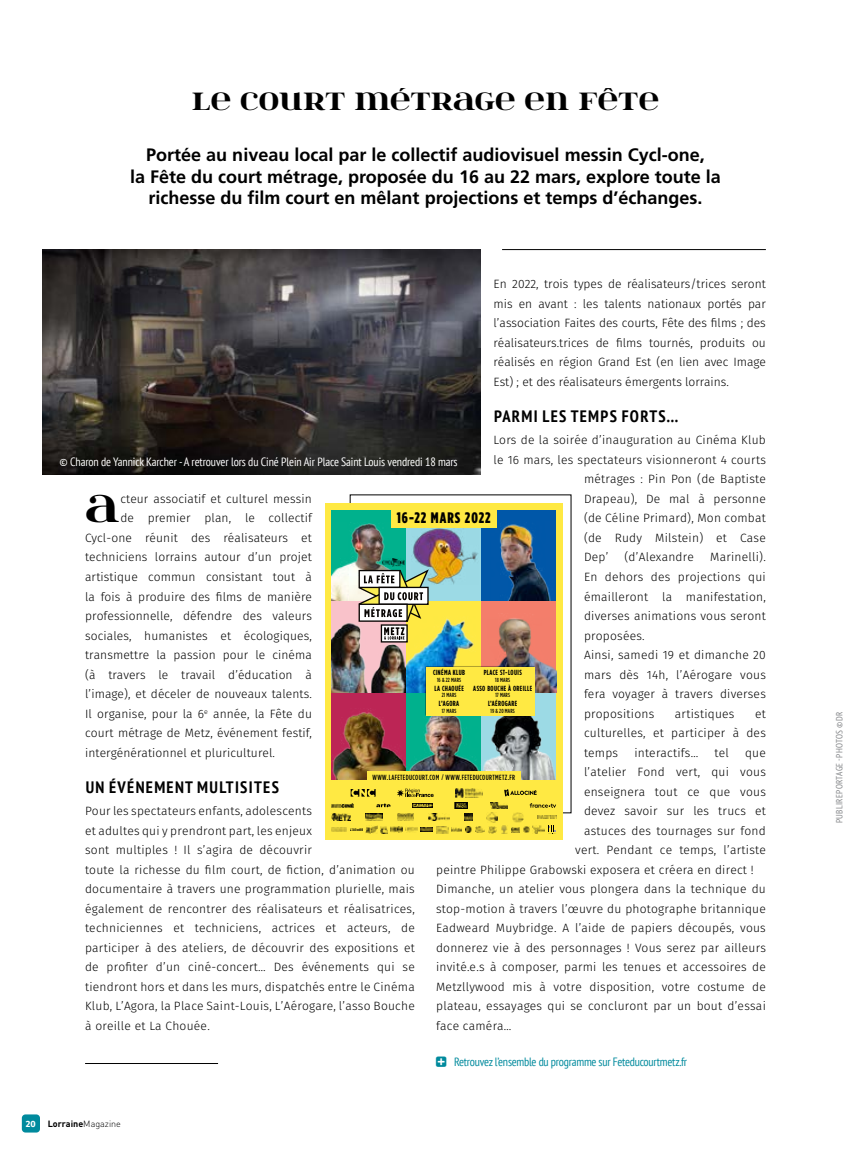
<style>
.page{position:relative;width:851px;height:1149px;background:#fff}
.page>*{position:absolute;margin:0;border:0;box-sizing:border-box;transform-origin:0 0}
.t1{font:43.95px "itsadzoke";color:#000}
.t2{font:28.5px "itsadzoke";color:#000}
.t3{font:700 18px/21.6px "Frutiger LT Std";color:#000;text-align:center}
.t4{font:700 condensed 16.5px "PT Sans";letter-spacing:.08em;color:#000}
.t5{font:900 15.15px "Gotham Condensed";letter-spacing:.065em;color:#000}
.t6{font:300 12px/19.5px "Fira Sans";letter-spacing:.02em;color:#000;text-align:justify}
.t7{font:condensed 12px "PT Sans";letter-spacing:-.01em;color:#fff}
.t8{font:condensed 12px "PT Sans";letter-spacing:-.02em;color:#008a9d}
.t9{font:condensed 9px "PT Sans";letter-spacing:.04em;color:#808285}
.t10{font:700 9px "DIN Pro";color:#000}
.t11{font:700 9px "Fira Sans";color:#fff}
.t12{font:700 7.5px "Gotham Condensed";letter-spacing:.05em;color:#000}
.t13{font:500 7.5px "Gotham Condensed";letter-spacing:.045em;color:#000}
.t14{font:500 6px "Gotham Condensed";letter-spacing:.025em;color:#000}
.s1{font-weight:300}
</style>
<div class="page">
<div style="left:22px;top:1114px;width:18px;height:18px;background:#008a9d;border-radius:4px"></div>
<img style="left:43px;top:249px;width:437px;height:225px">
<div style="left:325px;top:503px;width:237px;height:336px;background:#ffe943"></div>
<div style="left:331px;top:510px;width:75px;height:91px;background:#00b18d"></div>
<img style="left:331px;top:523px;width:75px;height:78px">
<div style="left:406px;top:510px;width:75px;height:91px;background:#9cdae5"></div>
<img style="left:412px;top:527px;width:66px;height:57px">
<div style="left:481px;top:510px;width:75px;height:91px;background:#0057a8"></div>
<img style="left:491px;top:522px;width:60px;height:79px">
<div style="left:331px;top:692px;width:75px;height:92px;background:#bc2555"></div>
<img style="left:332px;top:709px;width:74px;height:71px">
<div style="left:406px;top:692px;width:75px;height:92px;background:#00b18d"></div>
<img style="left:409px;top:715px;width:72px;height:55px">
<div style="left:481px;top:692px;width:75px;height:92px;background:#9cdae5"></div>
<img style="left:481px;top:715px;width:75px;height:65px">
<div style="left:331px;top:601px;width:75px;height:91px;background:#f9c2ca"></div>
<img style="left:331px;top:623px;width:75px;height:69px">
<img style="left:406px;top:618px;width:68px;height:74px">
<div style="left:481px;top:601px;width:75px;height:91px;background:#f47e6b"></div>
<img style="left:498px;top:618px;width:58px;height:74px">
<div style="left:391px;top:509px;width:105px;height:18px;background:#ffe943"></div>
<div style="left:367px;top:770px;width:153px;height:10px;background:#ffe943"></div>
<div style="left:325px;top:780px;width:237px;height:59px;background:#ffe943"></div>
<svg style="left:358px;top:558px;width:71px;height:84px"></svg>
<img style="left:331px;top:813px;width:19px;height:7px">
<img style="left:331px;top:827px;width:16px;height:4px">
<svg style="left:350px;top:788px;width:206px;height:45px"></svg>
<img style="left:490px;top:802px;width:17px;height:6px">
<img style="left:331px;top:802px;width:23px;height:5px">
<img style="left:413px;top:802px;width:19px;height:5px">
<div style="left:425px;top:665px;width:110px;height:50px;background:#000;opacity:.7"></div>
<div style="left:426px;top:666px;width:108px;height:49px;background:#ffe943"></div>
<hr style="left:85px;top:1062px;width:133px;height:1px;background:#000">
<hr style="left:502px;top:249px;width:263px;height:1px;background:#000">
<h2 class="t2" style="left:192px;top:81px;width:468px">LE COURT MÉTRAGE EN FÊTE</h2>
<h3 class="t3" style="left:130px;top:144px;width:592px">Portée au niveau local par le collectif audiovisuel messin Cycl-one,<br>la Fête du court métrage, proposée du 16 au 22 mars, explore toute la richesse du film court en mêlant projections et temps d’échanges.</h3>
<p class="t6" style="left:493px;top:275px;width:274px">En 2022, trois types de réalisateurs/trices seront mis en avant : les talents nationaux portés par l’association Faites des courts, Fête des films ; des réalisateurs.trices de films tournés, produits ou réalisés en région Grand Est (en lien avec Image Est) ; et des réalisateurs émergents lorrains.</p>
<h3 class="t4" style="left:494px;top:405px;width:186px">PARMI LES TEMPS FORTS…</h3>
<p class="t6" style="left:493px;top:431px;width:274px">Lors de la soirée d’inauguration au Cinéma Klub</p>
<p class="t6" style="left:493px;top:450px;width:274px">le 16 mars, les spectateurs visionneront 4 courts</p>
<p class="t6" style="left:584px;top:470px;width:183px">métrages : Pin Pon (de Baptiste</p>
<p class="t6" style="left:584px;top:489px;width:183px">Drapeau), De mal à personne</p>
<p class="t6" style="left:584px;top:509px;width:183px">(de Céline Primard), Mon combat</p>
<p class="t6" style="left:584px;top:528px;width:183px">(de Rudy Milstein) et Case</p>
<p class="t6" style="left:584px;top:548px;width:26px">Dep’</p>
<p class="t6" style="left:624px;top:548px;width:71px">(d’Alexandre</p>
<p class="t7" style="left:60px;top:453px;width:399px">© Charon de Yannick Karcher - A retrouver lors du Ciné Plein Air Place Saint Louis vendredi 18 mars</p>
<h1 class="t1" style="left:85px;top:479px;width:36px">A</h1>
<p class="t6" style="left:120px;top:489px;width:193px">cteur associatif et culturel messin</p>
<p class="t5" style="left:396px;top:509px;width:95px">16-22 MARS 2022</p>
<p class="t6" style="left:120px;top:509px;width:193px">de premier plan, le collectif</p>
<p class="t6" style="left:85px;top:528px;width:228px">Cycl-one réunit des réalisateurs et</p>
<p class="t6" style="left:85px;top:548px;width:228px">techniciens lorrains autour d’un projet</p>
<p class="t6" style="left:85px;top:567px;width:228px">artistique commun consistant tout à</p>
<p class="t6" style="left:85px;top:587px;width:228px">la fois à produire des films de manière</p>
<p class="t6" style="left:85px;top:606px;width:228px">professionnelle, défendre des valeurs</p>
<p class="t6" style="left:85px;top:626px;width:228px">sociales, humanistes et écologiques,</p>
<p class="t6" style="left:85px;top:645px;width:228px">transmettre la passion pour le cinéma</p>
<p class="t6" style="left:85px;top:665px;width:228px">(à travers le travail d’éducation à</p>
<p class="t6" style="left:85px;top:684px;width:228px">l’image), et déceler de nouveaux talents.</p>
<p class="t6" style="left:85px;top:704px;width:228px">Il organise, pour la 6<sup>e</sup> année, la Fête du</p>
<p class="t6" style="left:85px;top:723px;width:228px">court métrage de Metz, événement festif,</p>
<p class="t6" style="left:85px;top:743px;width:191px">intergénérationnel et pluriculturel.</p>
<h3 class="t4" style="left:86px;top:776px;width:195px">UN ÉVÉNEMENT MULTISITES</h3>
<p class="t6" style="left:85px;top:801px;width:331px;text-align:left">Pour les spectateurs enfants, adolescents<br>et adultes qui y prendront part, les enjeux<br>sont multiples ! Il s’agira de découvrir<br>toute la richesse du film court, de fiction, d’animation ou documentaire à travers une programmation plurielle, mais également de rencontrer des réalisateurs et réalisatrices, techniciennes et techniciens, actrices et acteurs, de participer à des ateliers, de découvrir des expositions et de profiter d’un ciné-concert… Des événements qui se tiendront hors et dans les murs, dispatchés entre le Cinéma Klub, L’Agora, la Place Saint-Louis, L’Aérogare, l’asso Bouche à oreille et La Chouée.</p>
<p class="t6" style="left:584px;top:548px;width:183px;text-align:left;text-indent:126px">Marinelli).<br>En dehors des projections qui émailleront la manifestation, diverses animations vous seront proposées.<br>Ainsi, samedi 19 et dimanche 20 mars dès 14h, l’Aérogare vous fera voyager à travers diverses propositions</p>
<p class="t12" style="left:433px;top:667px;width:34px">CINÉMA KLUB</p>
<p class="t14" style="left:437px;top:676px;width:26px">16 &amp; 22 MARS</p>
<p class="t12" style="left:434px;top:683px;width:31px">LA CHAOUÉE</p>
<p class="t14" style="left:441px;top:691px;width:16px">21 MARS</p>
<p class="t12" style="left:439px;top:699px;width:22px">L’AGORA</p>
<p class="t14" style="left:441px;top:707px;width:16px">17 MARS</p>
<p class="t12" style="left:483px;top:667px;width:40px">PLACE ST-LOUIS</p>
<p class="t14" style="left:495px;top:676px;width:16px">18 MARS</p>
<p class="t12" style="left:473px;top:683px;width:60px">ASSO BOUCHE À OREILLE</p>
<p class="t14" style="left:495px;top:691px;width:16px">17 MARS</p>
<p class="t12" style="left:488px;top:699px;width:31px">L’AÉROGARE</p>
<p class="t14" style="left:490px;top:707px;width:26px">19 &amp; 20 MARS</p>
<p class="t6" style="left:674px;top:704px;width:61px">artistiques</p>
<p class="t6" style="left:584px;top:704px;width:183px;text-indent:171px">et culturelles, et participer à des temps</p>
<p class="t6" style="left:634px;top:743px;width:65px">interactifs…</p>
<p class="t6" style="left:714px;top:743px;width:16px">tel</p>
<p class="t6" style="left:745px;top:743px;width:22px">que</p>
<p class="t6" style="left:584px;top:762px;width:183px">l’atelier Fond vert, qui vous</p>
<p class="t6" style="left:584px;top:782px;width:183px">enseignera tout ce que vous</p>
<p class="t6" style="left:584px;top:801px;width:183px">devez savoir sur les trucs et</p>
<p class="t6" style="left:584px;top:821px;width:183px">astuces des tournages sur fond</p>
<p class="t6" style="left:575px;top:840px;width:192px">vert. Pendant ce temps, l’artiste</p>
<p class="t6" style="left:436px;top:860px;width:319px">peintre Philippe Grabowski exposera et créera en direct !</p>
<p class="t6" style="left:436px;top:879px;width:331px">Dimanche, un atelier vous plongera dans la technique du</p>
<p class="t6" style="left:436px;top:899px;width:331px">stop-motion à travers l’œuvre du photographe britannique</p>
<p class="t6" style="left:436px;top:918px;width:331px">Eadweard Muybridge. A l’aide de papiers découpés, vous</p>
<p class="t6" style="left:436px;top:938px;width:331px">donnerez vie à des personnages ! Vous serez par ailleurs</p>
<p class="t6" style="left:436px;top:957px;width:331px">invité.e.s à composer, parmi les tenues et accessoires de</p>
<p class="t6" style="left:436px;top:977px;width:331px">Metzllywood mis à votre disposition, votre costume de</p>
<p class="t6" style="left:436px;top:996px;width:331px">plateau, essayages qui se concluront par un bout d’essai</p>
<p class="t6" style="left:436px;top:1016px;width:77px">face caméra…</p>
<p class="t8" style="left:436px;top:1053px;width:252px">☑ Retrouvez l’ensemble du programme sur Feteducourtmetz.fr</p>
<p class="t13" style="left:372px;top:772px;width:144px">WWW.LAFETEDUCOURT.COM / WWW.FETEDUCOURTMETZ.FR</p>
<p class="t11" style="left:26px;top:1117px;width:11px">20</p>
<p class="t10" style="left:48px;top:1115px;width:75px">Lorraine<span class="s1">Magazine</span></p>
<p class="t9" style="left:833px;top:823px;width:113px;rotate:-90deg">PUBLIREPORTAGE - PHOTOS © DR</p>
</div>
